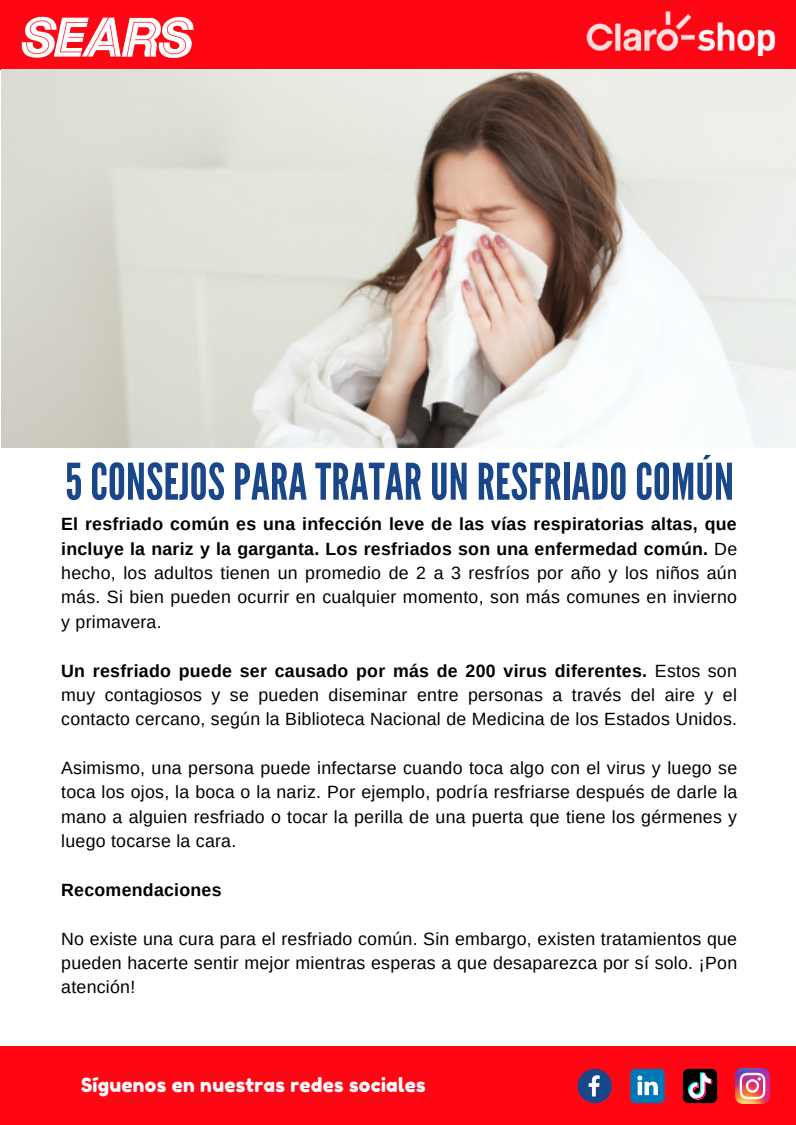
<style>
.page{position:relative;width:796px;height:1125px;background:#fff}
.page>*{position:absolute;margin:0;border:0;box-sizing:border-box;transform-origin:0 0}
.t1{font:50.4px "League Gothic";letter-spacing:.005em;color:#1a4789}
.t2{font:19.35px "Fredoka One";letter-spacing:.015em;color:#fff}
.t3{font:17.7px/24.4px "Arimo";letter-spacing:.015em;color:#000;text-align:justify}
.t4{font:700 17.7px "Arimo";letter-spacing:.015em;color:#000}
.s1{font-weight:700}
</style>
<div class="page">
<div style="left:0;top:1046px;width:795px;height:79px;background:#ff0615"></div>
<svg style="left:577px;top:1069px;width:34px;height:34px"></svg>
<svg style="left:630px;top:1069px;width:34px;height:34px"></svg>
<svg style="left:682px;top:1069px;width:35px;height:34px"></svg>
<img style="left:735px;top:1069px;width:34px;height:34px">
<div style="left:0;top:0;width:795px;height:70px;background:#ff0615"></div>
<img style="left:21px;top:16px;width:173px;height:42px">
<img style="left:586px;top:11px;width:190px;height:44px">
<img style="left:1px;top:70px;width:794px;height:378px">
<p class="t1" style="left:65px;top:453px;width:670px">5 CONSEJOS PARA TRATAR UN RESFRIADO COMÚN</p>
<p class="t3" style="left:61px;top:512px;width:677px"><span class="s1">El resfriado común es una infección leve de las vías respiratorias altas, que incluye la nariz y la garganta. Los resfriados son una enfermedad común.</span> De hecho, los adultos tienen un promedio de 2 a 3 resfríos por año y los niños aún más. Si bien pueden ocurrir en cualquier momento, son más comunes en invierno y primavera.</p>
<p class="t3" style="left:61px;top:658px;width:677px"><span class="s1">Un resfriado puede ser causado por más de 200 virus diferentes.</span> Estos son muy contagiosos y se pueden diseminar entre personas a través del aire y el contacto cercano, según la Biblioteca Nacional de Medicina de los Estados Unidos.</p>
<p class="t3" style="left:61px;top:756px;width:677px">Asimismo, una persona puede infectarse cuando toca algo con el virus y luego se toca los ojos, la boca o la nariz. Por ejemplo, podría resfriarse después de darle la mano a alguien resfriado o tocar la perilla de una puerta que tiene los gérmenes y luego tocarse la cara.</p>
<p class="t4" style="left:61px;top:880px;width:162px">Recomendaciones</p>
<p class="t3" style="left:61px;top:926px;width:677px">No existe una cura para el resfriado común. Sin embargo, existen tratamientos que pueden hacerte sentir mejor mientras esperas a que desaparezca por sí solo. ¡Pon atención!</p>
<p class="t2" style="left:81px;top:1073px;width:346px">Síguenos en nuestras redes sociales</p>
</div>
